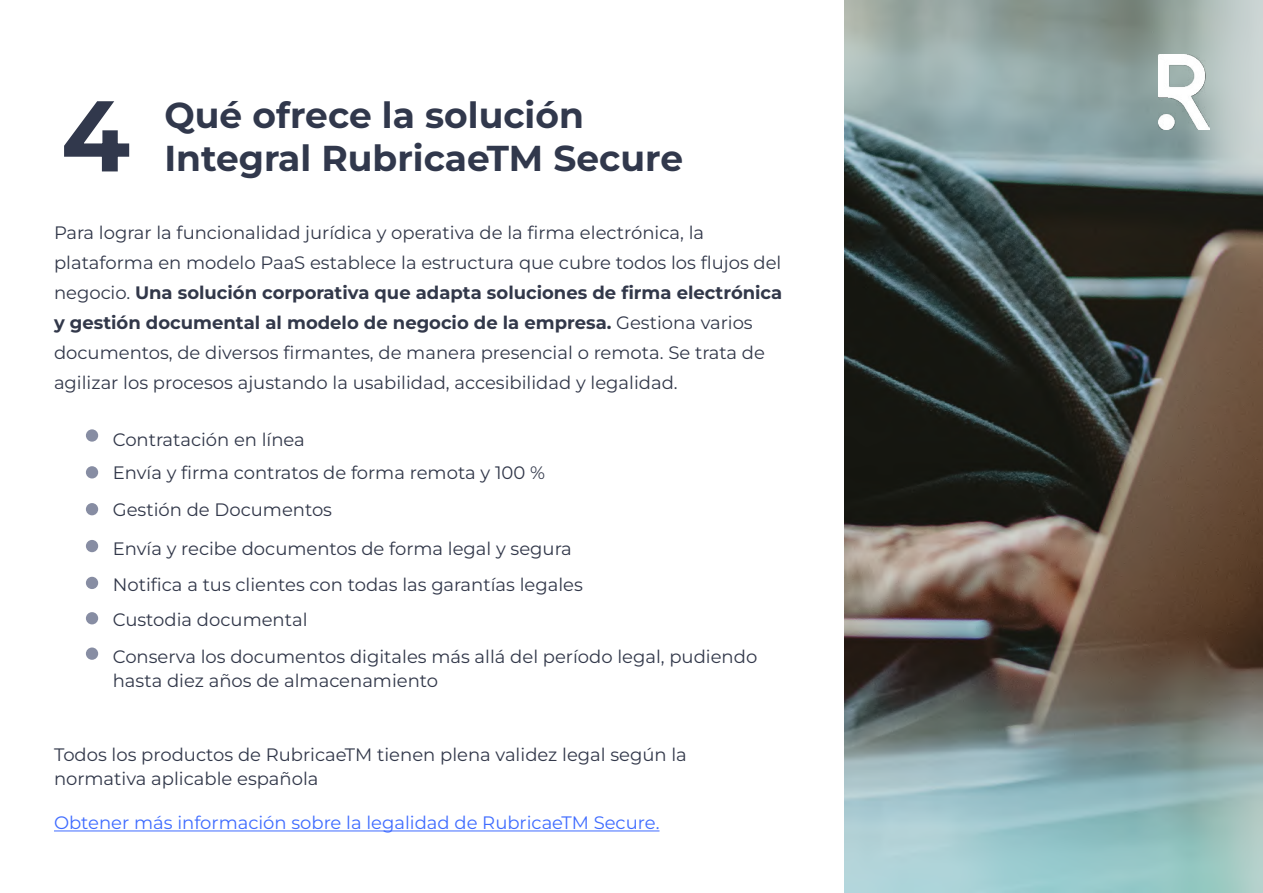
<style>
.page{position:relative;width:1263px;height:893px;background:#fff}
.page>*{position:absolute;margin:0;border:0;box-sizing:border-box;transform-origin:0 0}
.t1{font:700 100.35px "Montserrat";color:#31384c}
.t2{font:700 36px/43.2px "Montserrat";color:#31384c}
.t3{font:18px/30px "Montserrat";color:#32384a}
.t4{font:18px "Montserrat";color:#3f6cff}
.s1{font-weight:700}
</style>
<div class="page">
<hr style="left:54px;top:830px;width:605px;height:1px;background:#3f6cff">
<div style="left:86px;top:429px;width:12px;height:13px;background:#878da3;border-radius:50%"></div>
<div style="left:86px;top:466px;width:12px;height:12px;background:#878da3;border-radius:50%"></div>
<div style="left:86px;top:503px;width:12px;height:12px;background:#878da3;border-radius:50%"></div>
<div style="left:86px;top:540px;width:12px;height:12px;background:#878da3;border-radius:50%"></div>
<div style="left:86px;top:577px;width:12px;height:12px;background:#878da3;border-radius:50%"></div>
<div style="left:86px;top:612px;width:12px;height:12px;background:#878da3;border-radius:50%"></div>
<div style="left:86px;top:647px;width:12px;height:13px;background:#878da3;border-radius:50%"></div>
<img style="left:844px;top:1px;width:419px;height:892px">
<img style="left:1159px;top:54px;width:50px;height:75px">
<h1 class="t1" style="left:61px;top:69px;width:71px">4</h1>
<h2 class="t2" style="left:164px;top:93px;width:520px">Qué ofrece la solución<br>Integral RubricaeTM Secure</h2>
<p class="t3" style="left:54px;top:217px;width:730px">Para lograr la funcionalidad jurídica y operativa de la firma electrónica, la plataforma en modelo PaaS establece la estructura que cubre todos los flujos del negocio. <span class="s1">Una solución corporativa que adapta soluciones de firma electrónica y gestión documental al modelo de negocio de la empresa.</span> Gestiona varios documentos, de diversos firmantes, de manera presencial o remota. Se trata de agilizar los procesos ajustando la usabilidad, accesibilidad y legalidad.</p>
<p class="t3" style="left:113px;top:422px;width:434px;line-height:33.5px">Contratación en línea<br>Envía y firma contratos de forma remota y 100 %</p>
<p class="t3" style="left:113px;top:490px;width:460px;line-height:38.5px">Gestión de Documentos<br>Envía y recibe documentos de forma legal y segura</p>
<p class="t3" style="left:113px;top:569px;width:472px">Notifica a tus clientes con todas las garantías legales</p>
<p class="t3" style="left:113px;top:604px;width:196px">Custodia documental</p>
<p class="t3" style="left:113px;top:644px;width:646px;line-height:23.9px">Conserva los documentos digitales más allá del período legal, pudiendo hasta diez años de almacenamiento</p>
<p class="t3" style="left:54px;top:742px;width:634px;line-height:23.9px">Todos los productos de RubricaeTM tienen plena validez legal según la normativa aplicable española</p>
<p class="t4" style="left:54px;top:811px;width:607px">Obtener más información sobre la legalidad de RubricaeTM Secure.</p>
</div>
